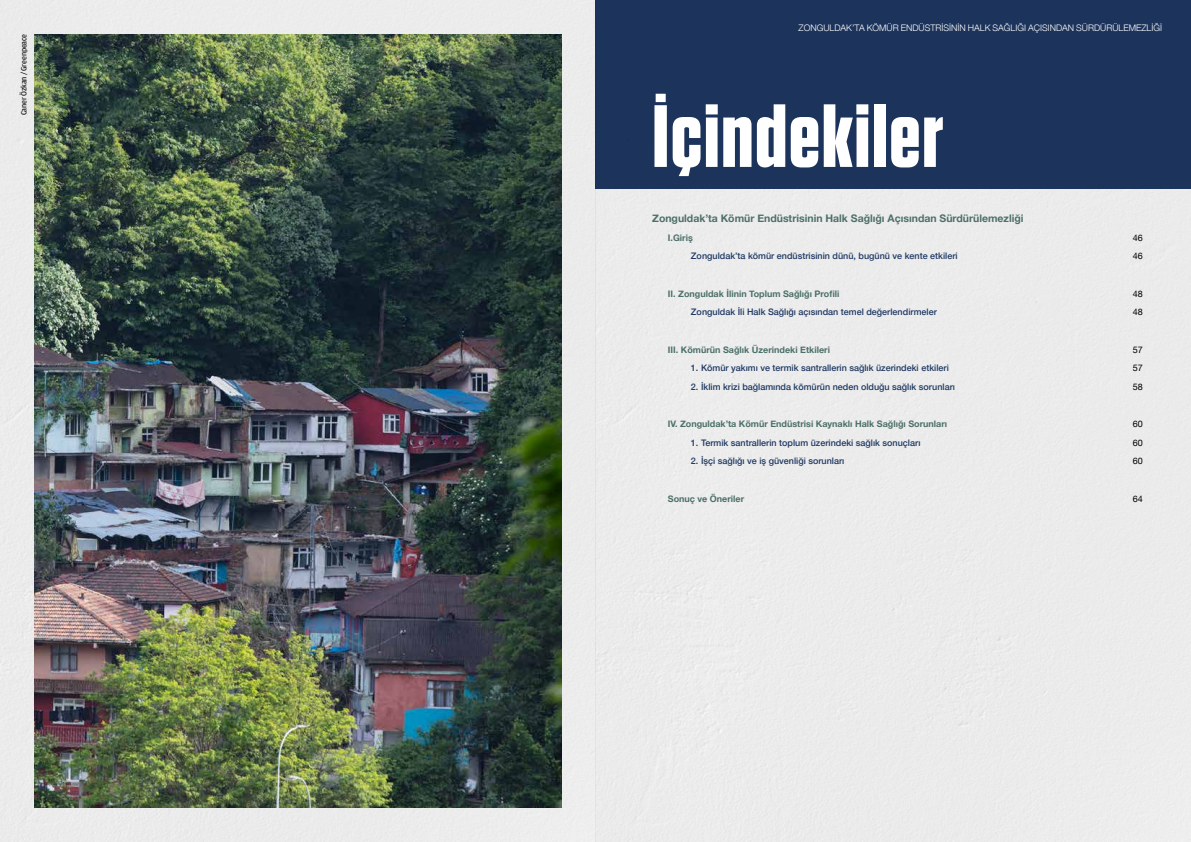
<style>
.page{position:relative;width:1191px;height:842px;background:#ebebeb}
.page>*{position:absolute;margin:0;border:0;box-sizing:border-box;transform-origin:0 0}
.t1{font:700 88.2px "Tungsten";letter-spacing:.02em;color:#fff}
.t2{font:700 10.5px "Helvetica Neue";color:#4c7069}
.t3{font:500 9px "Helvetica Neue";color:#1f3863}
.t4{font:700 9px "Helvetica Neue";color:#4c7069}
.t5{font:300 9px "Helvetica Neue";color:#fff}
.t6{font:9px "Helvetica Neue";color:#000}
.t7{font:8px "Amplitude";letter-spacing:-.025em;color:#000}
</style>
<div class="page">
<img style="left:34px;top:34px;width:527px;height:774px">
<div style="left:595px;top:0;width:596px;height:189px;background:#1c335b"></div>
<p class="t7" style="left:19px;top:115px;width:83px;rotate:-90deg">Caner Özkan / Greenpeace</p>
<p class="t5" style="left:798px;top:21px;width:365px">ZONGULDAK’TA KÖMÜR ENDÜSTRISININ HALK SAĞLIĞI AÇISINDAN SÜRDÜRÜLEMEZLIĞI</p>
<h1 class="t1" style="left:652px;top:89px;width:293px">İçindekiler</h1>
<p class="t2" style="left:652px;top:210px;width:373px">Zonguldak’ta Kömür Endüstrisinin Halk Sağlığı Açısından Sürdürülemezliği</p>
<p class="t4" style="left:668px;top:231px;width:26px">I.Giriş</p>
<p class="t6" style="left:1132px;top:231px;width:12px">46</p>
<p class="t3" style="left:691px;top:249px;width:268px">Zonguldak’ta kömür endüstrisinin dünü, bugünü ve kente etkileri</p>
<p class="t6" style="left:1132px;top:250px;width:12px">46</p>
<p class="t4" style="left:668px;top:286px;width:173px">II. Zonguldak İlinin Toplum Sağlığı Profili</p>
<p class="t6" style="left:1132px;top:287px;width:12px">48</p>
<p class="t3" style="left:691px;top:305px;width:247px">Zonguldak İli Halk Sağlığı açısından temel değerlendirmeler</p>
<p class="t6" style="left:1132px;top:306px;width:12px">48</p>
<p class="t4" style="left:668px;top:342px;width:164px">III. Kömürün Sağlık Üzerindeki Etkileri</p>
<p class="t6" style="left:1132px;top:343px;width:12px">57</p>
<p class="t3" style="left:691px;top:361px;width:259px">1. Kömür yakımı ve termik santrallerin sağlık üzerindeki etkileri</p>
<p class="t6" style="left:1132px;top:361px;width:12px">57</p>
<p class="t3" style="left:691px;top:379px;width:265px">2. İklim krizi bağlamında kömürün neden olduğu sağlık sorunları</p>
<p class="t6" style="left:1132px;top:380px;width:12px">58</p>
<p class="t4" style="left:668px;top:417px;width:281px">IV. Zonguldak’ta Kömür Endüstrisi Kaynaklı Halk Sağlığı Sorunları</p>
<p class="t6" style="left:1132px;top:417px;width:12px">60</p>
<p class="t3" style="left:691px;top:435px;width:231px">1. Termik santrallerin toplum üzerindeki sağlık sonuçları</p>
<p class="t6" style="left:1132px;top:436px;width:12px">60</p>
<p class="t3" style="left:691px;top:454px;width:155px">2. İşçi sağlığı ve iş güvenliği sorunları</p>
<p class="t6" style="left:1132px;top:455px;width:12px">60</p>
<p class="t4" style="left:668px;top:491px;width:78px">Sonuç ve Öneriler</p>
<p class="t6" style="left:1132px;top:492px;width:12px">64</p>
</div>
